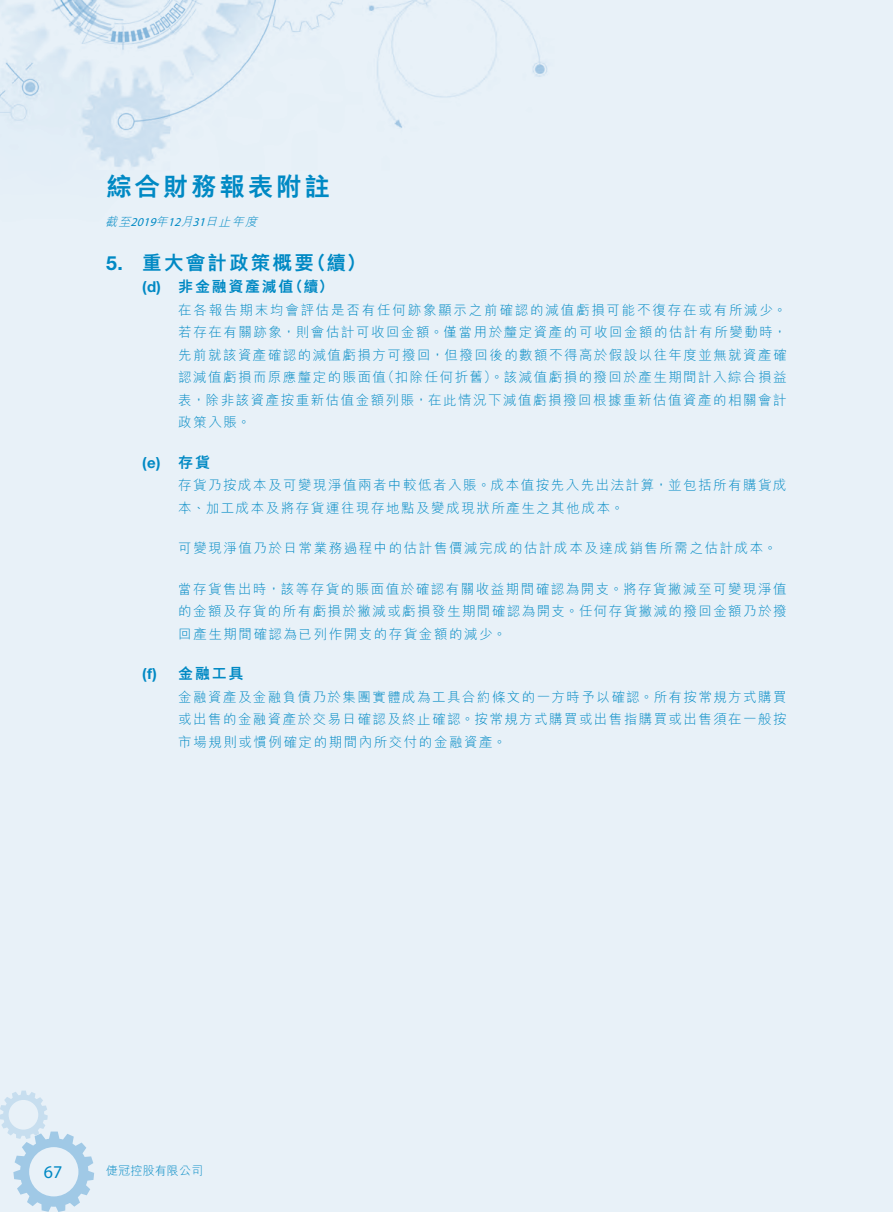
<style>
.page{position:relative;width:893px;height:1212px;background:#e8f1f8}
.page>*{position:absolute;margin:0;border:0;box-sizing:border-box;transform-origin:0 0}
.t1{font:800 25.5px "M Hei HK";letter-spacing:.11em;color:#0089c4}
._03_H1{font:800 19.5px "M Hei HK";letter-spacing:.115em;color:#0089c4}
._03_H1-2{font:700 19.5px "Helvetica Neue LT Std";color:#0089c4}
.t2{font:18px "Myriad Pro";color:#0089c4}
._04___H2{font:800 15px "M Hei HK";letter-spacing:.115em;color:#0089c4}
._04___H2-2{font:700 15px "Helvetica Neue LT Std";color:#0089c4}
._13_____P4{font:300 13.5px/22.5px "M Hei HK";letter-spacing:.11em;color:#0089c4}
.t3{font:300 12px "M Hei HK";letter-spacing:.01em;color:#0089c4}
.t4{font:italic 300 12px "M Hei HK";color:#0089c4}
.t5{font:italic 12px "Myriad Pro";color:#0089c4}
</style>
<div class="page">
<img style="left:0;top:0;width:547px;height:167px">
<svg style="left:0;top:1090px;width:94px;height:122px"></svg>
<h1 class="t1" style="left:106px;top:174px;width:225px">綜合財務報表附註</h1>
<p class="t4" style="left:205px;top:215px;width:57px">日止年度</p>
<p class="t4" style="left:156px;top:215px;width:17px">年</p>
<p class="t4" style="left:105px;top:215px;width:30px">截至</p>
<p class="t4" style="left:180px;top:215px;width:17px">月</p>
<p class="t5" style="left:131px;top:214px;width:30px">2019</p>
<p class="t5" style="left:168px;top:214px;width:18px">12</p>
<p class="t5" style="left:192px;top:214px;width:18px">31</p>
<p class="_03_H1-2" style="left:106px;top:251px;width:18px">5.</p>
<p class="_03_H1" style="left:142px;top:253px;width:173px">重大會計政策概要</p>
<p class="_03_H1" style="left:307px;top:253px;width:61px">（續(</p>
<p class="_04___H2-2" style="left:142px;top:277px;width:20px">(d)</p>
<p class="_04___H2-2" style="left:142px;top:453px;width:20px">(e)</p>
<p class="_04___H2-2" style="left:142px;top:664px;width:16px">(f)</p>
<p class="_04___H2" style="left:178px;top:279px;width:117px">非金融資產減值</p>
<p class="_04___H2" style="left:288px;top:279px;width:47px">（續(</p>
<p class="_13_____P4" style="left:178px;top:298px;width:610px;text-align:right">在各報告期末均會評估是否有任何跡象顯示之前確認的減值虧損可能不復存在或有所減少。若存在有關跡象，則會估計可收回金額。僅當用於釐定資產的可收回金額的估計有所變動時，先前就該資產確認的減值虧損方可撥回，但撥回後的數額不得高於假設以往年度並無就資產確（扣除任何折舊）。該減值虧損的撥回於產生期間計入綜合損益</p>
<p class="_13_____P4" style="left:178px;top:366px;width:610px">認減值虧損而原應釐定的賬面值<br>表，除非該資產按重新估值金額列賬，在此情況下減值虧損撥回根據重新估值資產的相關會計政策入賬。</p>
<p class="_04___H2" style="left:178px;top:454px;width:33px">存貨</p>
<p class="_13_____P4" style="left:178px;top:474px;width:610px">存貨乃按成本及可變現淨值兩者中較低者入賬。成本值按先入先出法計算，並包括所有購貨成本、加工成本及將存貨運往現存地點及變成現狀所產生之其他成本。</p>
<p class="_13_____P4" style="left:178px;top:537px;width:600px">可變現淨值乃於日常業務過程中的估計售價減完成的估計成本及達成銷售所需之估計成本。</p>
<p class="_13_____P4" style="left:178px;top:577px;width:610px;text-align:justify">當存貨售出時，該等存貨的賬面值於確認有關收益期間確認為開支。將存貨撇減至可變現淨值的金額及存貨的所有虧損於撇減或虧損發生期間確認為開支。任何存貨撇減的撥回金額乃於撥回產生期間確認為已列作開支的存貨金額的減少。</p>
<p class="_04___H2" style="left:178px;top:666px;width:67px">金融工具</p>
<p class="_13_____P4" style="left:178px;top:685px;width:610px;text-align:justify">金融資產及金融負債乃於集團實體成為工具合約條文的一方時予以確認。所有按常規方式購買或出售的金融資產於交易日確認及終止確認。按常規方式購買或出售指購買或出售須在一般按市場規則或慣例確定的期間內所交付的金融資產。</p>
<h3 class="t2" style="left:44px;top:1160px;width:20px">67</h3>
<p class="t3" style="left:106px;top:1164px;width:98px">倢冠控股有限公司</p>
</div>
